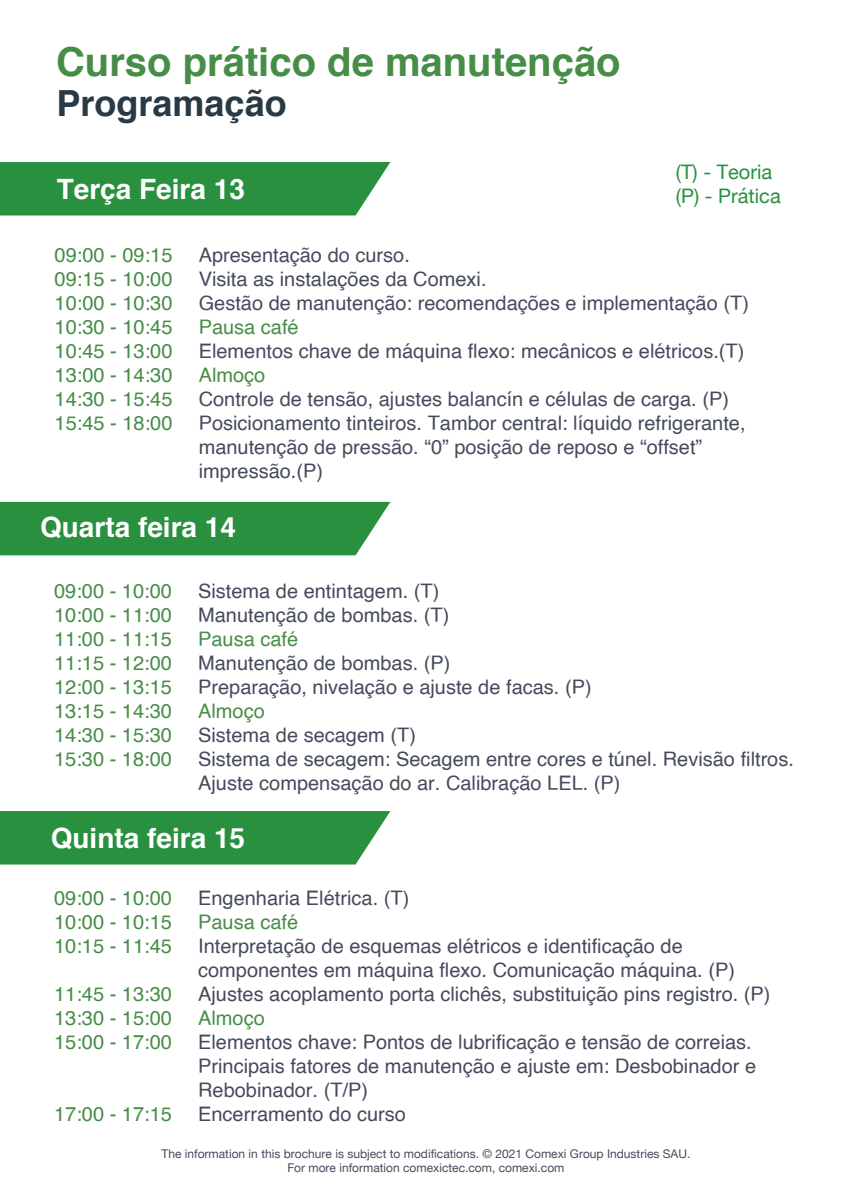
<style>
.page{position:relative;width:842px;height:1191px;background:#fff}
.page>*{position:absolute;margin:0;border:0;box-sizing:border-box;transform-origin:0 0}
.Model_màquina{font:700 40px "Helvetica";color:#468d47}
.Model_màquina-2{font:700 36px "Helvetica";color:#293a45}
.t1{font:700 28px "Helvetica";color:#fff}
.t2{font:20px/24px "Helvetica";color:#454b5c}
.t3{font:20px "Helvetica";color:#468d47}
.t4{font:20px/24px "Helvetica Neue";color:#28903f}
.t5{font:12px/14.4px "Helvetica Neue";color:#454b5c;text-align:center}
</style>
<div class="page">
<div style="left:0;top:162px;width:390px;height:53px;background:#28903f"></div>
<div style="left:0;top:502px;width:390px;height:53px;background:#28903f"></div>
<div style="left:0;top:811px;width:390px;height:53px;background:#28903f"></div>
<p class="Model_màquina" style="left:56px;top:29px;width:566px">Curso prático de manutenção</p>
<p class="Model_màquina-2" style="left:57px;top:74px;width:232px">Programação</p>
<p class="t1" style="left:57px;top:166px;width:190px">Terça Feira 13</p>
<p class="t4" style="left:676px;top:161px;width:106px">(T) - Teoria (P) - Prática</p>
<p class="t3" style="left:55px;top:239px;width:119px">09:00 - 09:15</p>
<p class="t2" style="left:199px;top:243px;width:213px">Apresentação do curso.</p>
<p class="t3" style="left:55px;top:263px;width:119px">09:15 - 10:00</p>
<p class="t2" style="left:199px;top:267px;width:289px">Visita as instalações da Comexi.</p>
<p class="t3" style="left:55px;top:287px;width:119px">10:00 - 10:30</p>
<p class="t2" style="left:199px;top:291px;width:552px">Gestão de manutenção: recomendações e implementação (T)</p>
<p class="t3" style="left:55px;top:311px;width:119px">10:30 - 10:45</p>
<p class="t3" style="left:199px;top:311px;width:102px">Pausa café</p>
<p class="t3" style="left:55px;top:335px;width:119px">10:45 - 13:00</p>
<p class="t2" style="left:199px;top:339px;width:547px">Elementos chave de máquina flexo: mecânicos e elétricos.(T)</p>
<p class="t3" style="left:55px;top:359px;width:119px">13:00 - 14:30</p>
<p class="t3" style="left:199px;top:359px;width:68px">Almoço</p>
<p class="t3" style="left:55px;top:383px;width:119px">14:30 - 15:45</p>
<p class="t2" style="left:199px;top:387px;width:532px">Controle de tensão, ajustes balancín e células de carga. (P)</p>
<p class="t3" style="left:55px;top:407px;width:119px">15:45 - 18:00</p>
<p class="t2" style="left:199px;top:411px;width:548px">Posicionamento tinteiros. Tambor central: líquido refrigerante, manutenção de pressão. “0” posição de reposo e “offset” impressão.(P)</p>
<p class="t1" style="left:40px;top:504px;width:198px">Quarta feira 14</p>
<p class="t3" style="left:54px;top:575px;width:119px">09:00 - 10:00</p>
<p class="t2" style="left:198px;top:579px;width:243px">Sistema de entintagem. (T)</p>
<p class="t3" style="left:54px;top:599px;width:119px">10:00 - 11:00</p>
<p class="t2" style="left:198px;top:603px;width:253px">Manutenção de bombas. (T)</p>
<p class="t3" style="left:54px;top:623px;width:119px">11:00 - 11:15</p>
<p class="t3" style="left:198px;top:623px;width:102px">Pausa café</p>
<p class="t3" style="left:54px;top:647px;width:119px">11:15 - 12:00</p>
<p class="t2" style="left:198px;top:651px;width:254px">Manutenção de bombas. (P)</p>
<p class="t3" style="left:54px;top:671px;width:119px">12:00 - 13:15</p>
<p class="t2" style="left:198px;top:675px;width:395px">Preparação, nivelação e ajuste de facas. (P)</p>
<p class="t3" style="left:54px;top:695px;width:119px">13:15 - 14:30</p>
<p class="t3" style="left:198px;top:695px;width:68px">Almoço</p>
<p class="t3" style="left:54px;top:719px;width:119px">14:30 - 15:30</p>
<p class="t2" style="left:198px;top:723px;width:219px">Sistema de secagem (T)</p>
<p class="t3" style="left:54px;top:743px;width:119px">15:30 - 18:00</p>
<p class="t2" style="left:198px;top:747px;width:597px">Sistema de secagem: Secagem entre cores e túnel. Revisão filtros.<br>Ajuste compensação do ar. Calibração LEL. (P)</p>
<h3 class="t1" style="left:51px;top:815px;width:196px">Quinta feira 15</h3>
<p class="t3" style="left:54px;top:883px;width:119px">09:00 - 10:00</p>
<p class="t2" style="left:198px;top:887px;width:213px">Engenharia Elétrica. (T)</p>
<p class="t3" style="left:54px;top:907px;width:119px">10:00 - 10:15</p>
<p class="t3" style="left:198px;top:907px;width:102px">Pausa café</p>
<p class="t3" style="left:54px;top:931px;width:119px">10:15 - 11:45</p>
<p class="t2" style="left:198px;top:935px;width:538px">Interpretação de esquemas elétricos e identificação de componentes em máquina flexo. Comunicação máquina. (P)</p>
<p class="t3" style="left:54px;top:979px;width:119px">11:45 - 13:30</p>
<p class="t2" style="left:198px;top:983px;width:574px">Ajustes acoplamento porta clichês, substituição pins registro. (P)</p>
<p class="t3" style="left:54px;top:1003px;width:119px">13:30 - 15:00</p>
<p class="t3" style="left:198px;top:1003px;width:68px">Almoço</p>
<p class="t3" style="left:54px;top:1027px;width:119px">15:00 - 17:00</p>
<p class="t2" style="left:198px;top:1031px;width:560px">Elementos chave: Pontos de lubrificação e tensão de correias.<br>Principais fatores de manutenção e ajuste em: Desbobinador e<br>Rebobinador. (T/P)</p>
<p class="t3" style="left:54px;top:1099px;width:119px">17:00 - 17:15</p>
<p class="t2" style="left:198px;top:1103px;width:209px">Encerramento do curso</p>
<p class="t5" style="left:161px;top:1147px;width:530px">The information in this brochure is subject to modifications. © 2021 Comexi Group Industries SAU.<br>For more information comexictec.com, comexi.com</p>
</div>
